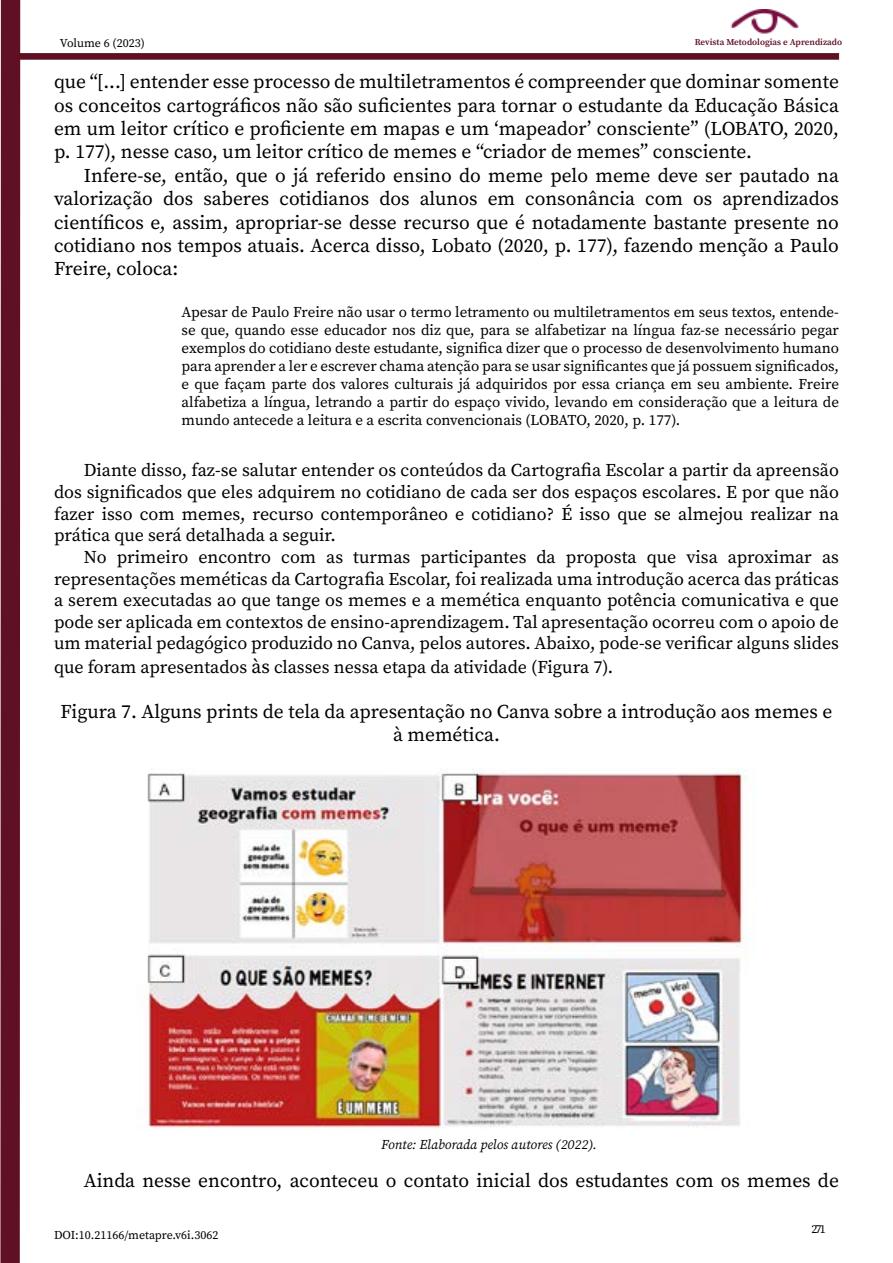
<style>
.page{position:relative;width:893px;height:1263px;background:#fff}
.page>*{position:absolute;margin:0;border:0;box-sizing:border-box;transform-origin:0 0}
.t1{font:19.5px/23.4px "Source Serif Pro";color:#000;text-align:justify}
.t2{font:18px/21.6px "Source Serif Pro";color:#000;text-align:justify}
.t3{font:15px/18px "Source Serif Pro";color:#000;text-align:justify}
.t4{font:italic 13.5px "Source Serif Pro";color:#000}
.t5{font:12px "Source Serif Pro";color:#000}
.t6{font:600 9px "Source Serif Pro";color:#601023}
.s1{font-size:19.5px}
</style>
<div class="page">
<div style="left:0;top:0;width:20px;height:1263px;background:#5f1022"></div>
<img style="left:730px;top:9px;width:69px;height:25px">
<div style="left:19px;top:53px;width:820px;height:7px;background:#5f1022;border:1px solid #5e1021"></div>
<img style="left:147px;top:768px;width:601px;height:361px">
<p class="t5" style="left:60px;top:35px;width:86px">Volume 6 (2023)</p>
<p class="t1" style="left:54px;top:70px;width:786px">que “[...] entender esse processo de multiletramentos é compreender que dominar somente os conceitos cartográficos não são suficientes para tornar o estudante da Educação Básica em um leitor crítico e proficiente em mapas e um ‘mapeador’ consciente” (LOBATO, 2020, p. 177), nesse caso, um leitor crítico de memes e “criador de memes” consciente.</p>
<p class="t1" style="left:54px;top:164px;width:786px;text-indent:30px">Infere-se, então, que o já referido ensino do meme pelo meme deve ser pautado na valorização dos saberes cotidianos dos alunos em consonância com os aprendizados científicos e, assim, apropriar-se desse recurso que é notadamente bastante presente no cotidiano nos tempos atuais. Acerca disso, Lobato (2020, p. 177), fazendo menção a Paulo Freire, coloca:</p>
<p class="t3" style="left:182px;top:303px;width:659px">Apesar de Paulo Freire não usar o termo letramento ou multiletramentos em seus textos, entende&shy;se que, quando esse educador nos diz que, para se alfabetizar na língua faz-se necessário pegar exemplos do cotidiano deste estudante, significa dizer que o processo de desenvolvimento humano para aprender a ler e escrever chama atenção para se usar significantes que já possuem significados, e que façam parte dos valores culturais já adquiridos por essa criança em seu ambiente. Freire alfabetiza a língua, letrando a partir do espaço vivido, levando em consideração que a leitura de mundo antecede a leitura e a escrita convencionais (LOBATO, 2020, p. 177).</p>
<p class="t2" style="left:54px;top:460px;width:786px;text-indent:30px">Diante disso, faz-se salutar entender os conteúdos da Cartografia Escolar a partir da apreensão dos significados que eles adquirem no cotidiano de cada ser dos espaços escolares. E por que não fazer isso com memes, recurso contemporâneo e cotidiano? É isso que se almejou realizar na prática que será detalhada a seguir.</p>
<p class="t2" style="left:54px;top:546px;width:786px;text-indent:30px">No primeiro encontro com as turmas participantes da proposta que visa aproximar as representações meméticas da Cartografia Escolar, foi realizada uma introdução acerca das práticas a serem executadas ao que tange os memes e a memética enquanto potência comunicativa e que pode ser aplicada em contextos de ensino-aprendizagem. Tal apresentação ocorreu com o apoio de um material pedagógico produzido no Canva, pelos autores. Abaixo, pode-se verificar alguns slides</p>
<p class="t2" style="left:54px;top:656px;width:561px">que foram apresentados <span class="s1">às</span> classes nessa etapa da atividade (Figura 7).</p>
<p class="t1" style="left:60px;top:699px;width:774px;text-align:center">Figura 7. Alguns prints de tela da apresentação no Canva sobre a introdução aos memes e à memética.</p>
<p class="t6" style="left:695px;top:36px;width:149px">Revista Metodologias e Aprendizado</p>
<p class="t4" style="left:381px;top:1135px;width:217px">Fonte: Elaborada pelos autores (2022).</p>
<p class="t1" style="left:84px;top:1169px;width:757px">Ainda nesse encontro, aconteceu o contato inicial dos estudantes com os memes de</p>
<p class="t5" style="left:54px;top:1227px;width:166px">DOI:10.21166/metapre.v6i.3062</p>
<p class="t5" style="left:811px;top:1221px;width:16px">271</p>
</div>
